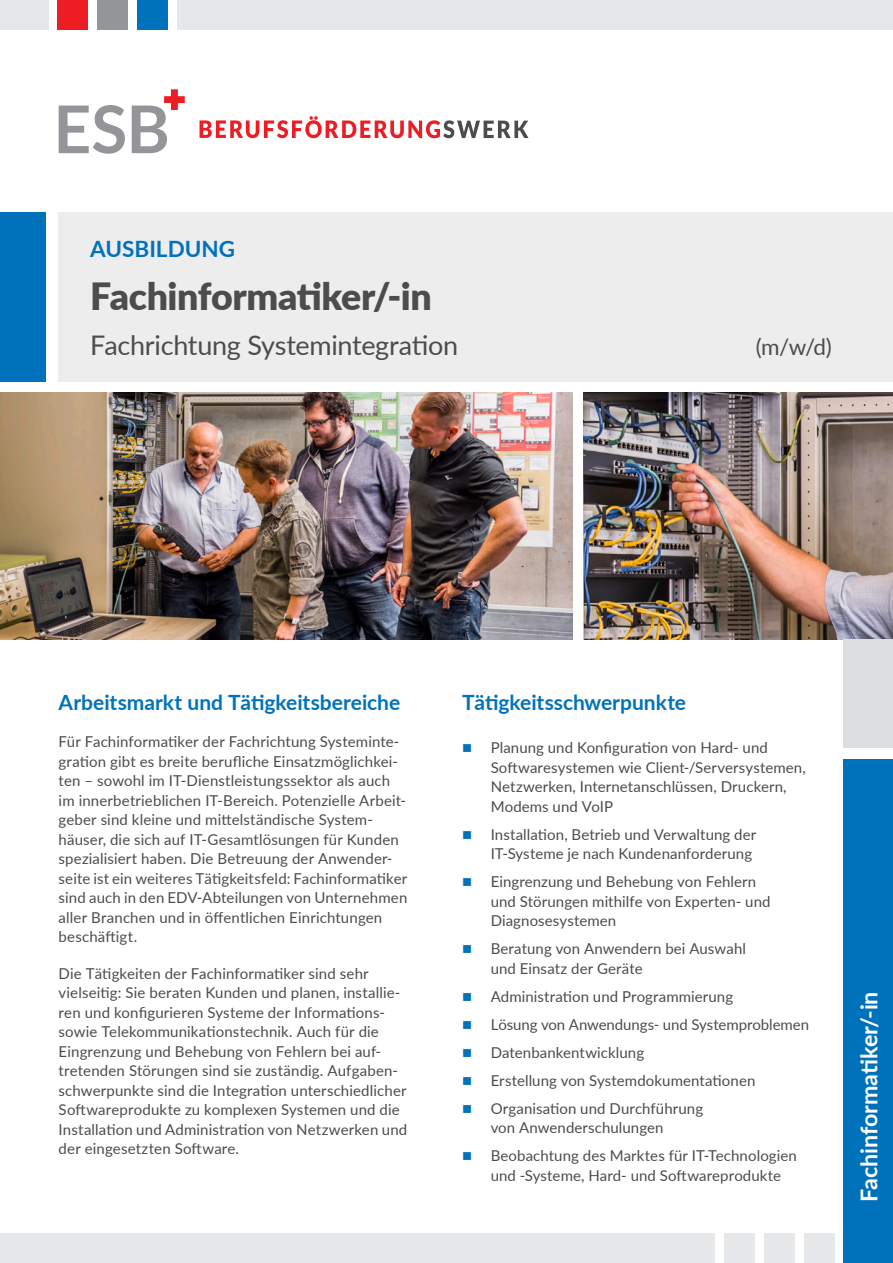
<style>
.page{position:relative;width:893px;height:1263px;background:#fff}
.page>*{position:absolute;margin:0;border:0;box-sizing:border-box;transform-origin:0 0}
.Headline_1{font:900 37.5px "Lato";letter-spacing:-.01em;color:#4b4c4d}
.Headline_1-2{font:27px "Lato";letter-spacing:-.01em;color:#4b4c4d}
.Headline_2_ohne_Lini{font:700 23.25px "Lato";letter-spacing:-.005em;color:#fff}
.t1{font:700 22.5px "Lato";color:#0072bc}
.Headline_1-3{font:22.5px "Lato";color:#4b4c4d}
.Headline_2_ohne_Lini-2{font:700 21px "Lato";color:#0072bc}
.Fliesstext{font:15px/19.5px "Lato";letter-spacing:.01em;color:#4b4c4d}
</style>
<div class="page">
<svg style="left:200px;top:116px;width:329px;height:22px"></svg>
<svg style="left:59px;top:105px;width:66px;height:49px"></svg>
<svg style="left:132px;top:89px;width:53px;height:64px"></svg>
<div style="left:178px;top:0;width:715px;height:30px;background:#e6e7e9"></div>
<div style="left:98px;top:0;width:30px;height:30px;background:#939598"></div>
<div style="left:0;top:0;width:48px;height:30px;background:#e6e7e9"></div>
<div style="left:138px;top:0;width:30px;height:30px;background:#0072bc"></div>
<div style="left:58px;top:0;width:30px;height:30px;background:#ee1d23"></div>
<div style="left:0;top:1233px;width:714px;height:30px;background:#e6e7e9"></div>
<div style="left:764px;top:1233px;width:30px;height:30px;background:#e6e7e9"></div>
<div style="left:724px;top:1233px;width:30px;height:30px;background:#e6e7e9"></div>
<div style="left:804px;top:1233px;width:30px;height:30px;background:#e6e7e9"></div>
<div style="left:59px;top:212px;width:834px;height:169px;background:#ededee"></div>
<div style="left:0;top:212px;width:46px;height:169px;background:#0072bc"></div>
<img style="left:0;top:393px;width:573px;height:247px">
<img style="left:583px;top:393px;width:310px;height:247px">
<div style="left:844px;top:759px;width:49px;height:504px;background:#0072bc"></div>
<div style="left:844px;top:640px;width:49px;height:108px;background:#dcdddf"></div>
<p class="t1" style="left:90px;top:232px;width:146px">AUSBILDUNG</p>
<p class="Headline_1" style="left:90px;top:268px;width:343px">Fachinformatiker/-in</p>
<p class="Headline_1-2" style="left:90px;top:325px;width:369px">Fachrichtung Systemintegration</p>
<p class="Headline_1-3" style="left:756px;top:330px;width:77px">(m/w/d)</p>
<p class="Headline_2_ohne_Lini-2" style="left:59px;top:687px;width:343px">Arbeitsmarkt und Tätigkeitsbereiche</p>
<p class="Fliesstext" style="left:59px;top:731px;width:350px">Für Fachinformatiker der Fachrichtung Systeminte&shy;gration gibt es breite berufliche Einsatzmöglichkei&shy;ten – sowohl im IT-Dienstleistungssektor als auch im innerbetrieblichen IT-Bereich. Potenzielle Arbeit&shy;geber sind kleine und mittelständische System&shy;häuser, die sich auf IT-Gesamtlösungen für Kunden spezialisiert haben. Die Betreuung der Anwender&shy;seite ist ein weiteres Tätigkeitsfeld: Fachinformatiker sind auch in den EDV-Abteilungen von Unternehmen aller Branchen und in öffentlichen Einrichtungen beschäftigt.</p>
<p class="Fliesstext" style="left:59px;top:963px;width:350px">Die Tätigkeiten der Fachinformatiker sind sehr vielseitig: Sie beraten Kunden und planen, installie&shy;ren und konfigurieren Systeme der Informations&shy;sowie Telekommunikationstechnik. Auch für die Eingrenzung und Behebung von Fehlern bei auf&shy;tretenden Störungen sind sie zuständig. Aufgaben&shy;schwerpunkte sind die Integration unterschiedlicher Softwareprodukte zu komplexen Systemen und die Installation und Administration von Netzwerken und der eingesetzten Software.</p>
<p class="Headline_2_ohne_Lini-2" style="left:462px;top:687px;width:225px">Tätigkeitsschwerpunkte</p>
<p class="Fliesstext" style="left:491px;top:737px;width:317px">Planung und Konfiguration von Hard- und Softwaresystemen wie Client-/Serversystemen, Netzwerken, Internetanschlüssen, Druckern, Modems und VoIP</p>
<p class="Fliesstext" style="left:491px;top:824px;width:267px">Installation, Betrieb und Verwaltung der<br>IT-Systeme je nach Kundenanforderung</p>
<p class="Fliesstext" style="left:491px;top:871px;width:281px">Eingrenzung und Behebung von Fehlern und Störungen mithilfe von Experten- und<br>Diagnosesystemen</p>
<p class="Fliesstext" style="left:491px;top:938px;width:257px">Beratung von Anwendern bei Auswahl und Einsatz der Geräte</p>
<p class="Fliesstext" style="left:491px;top:986px;width:244px">Administration und Programmierung</p>
<p class="Fliesstext" style="left:491px;top:1014px;width:320px">Lösung von Anwendungs- und Systemproblemen</p>
<p class="Fliesstext" style="left:491px;top:1042px;width:155px">Datenbankentwicklung</p>
<p class="Fliesstext" style="left:491px;top:1070px;width:266px">Erstellung von Systemdokumentationen</p>
<p class="Fliesstext" style="left:491px;top:1098px;width:214px">Organisation und Durchführung von Anwenderschulungen</p>
<p class="Fliesstext" style="left:491px;top:1145px;width:308px">Beobachtung des Marktes für IT-Technologien und -Systeme, Hard- und Softwareprodukte</p>
<p class="Headline_2_ohne_Lini" style="left:852px;top:1202px;width:212px;rotate:-90deg">Fachinformatiker/-in</p>
</div>
